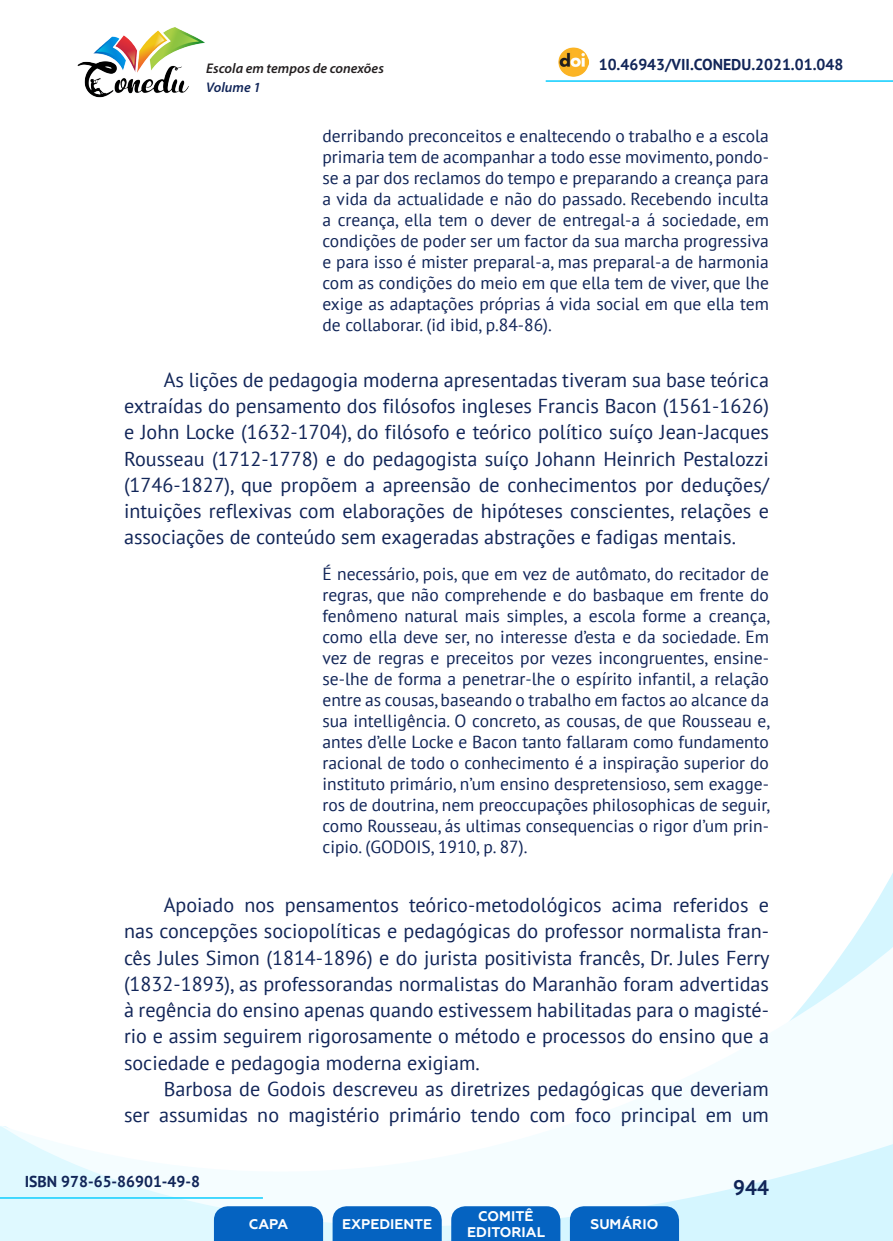
<style>
.page{position:relative;width:893px;height:1241px;background:#fff}
.page>*{position:absolute;margin:0;border:0;box-sizing:border-box;transform-origin:0 0}
.t1{font:700 21px "PT Sans";color:#112558}
._8_CORPO{font:20.12px/26.2px "PT Sans";color:#112558;text-align:justify}
._12_CITACAO{font:17.5px/21px "PT Sans";color:#112558;text-align:justify}
.t2{font:700 15.75px "PT Sans";color:#112558}
.t3{font:700 14px/16.8px "Geometria";color:#fff;text-align:center}
.t4{font:italic 600 14px "Myriad Pro";color:#231f20}
.t5{font:italic 600 14px "Myriad Pro";color:#112558}
</style>
<div class="page">
<svg style="left:848px;top:873px;width:45px;height:73px"></svg>
<svg style="left:0;top:946px;width:893px;height:294px"></svg>
<hr style="left:0;top:1196px;width:263px;height:2px;background:#2dd4fe">
<hr style="left:546px;top:80px;width:347px;height:2px;background:#2dd4fe">
<img style="left:559px;top:47px;width:30px;height:30px">
<img style="left:77px;top:27px;width:128px;height:71px">
<svg style="left:214px;top:1205px;width:109px;height:35px;background:#126bc4"></svg>
<svg style="left:333px;top:1205px;width:109px;height:35px;background:#126bc4"></svg>
<svg style="left:451px;top:1205px;width:109px;height:35px;background:#126bc4"></svg>
<svg style="left:570px;top:1205px;width:109px;height:35px;background:#116bc4"></svg>
<p class="t4" style="left:206px;top:59px;width:179px">Escola em tempos de conexões</p>
<p class="t2" style="left:599px;top:54px;width:246px">10.46943/VII.CONEDU.2021.01.048</p>
<p class="t5" style="left:206px;top:78px;width:56px">Volume 1</p>
<p class="_12_CITACAO" style="left:322px;top:125px;width:448px">derribando preconceitos e enaltecendo o trabalho e a escola primaria tem de acompanhar a todo esse movimento, pondo&shy;se a par dos reclamos do tempo e preparando a creança para a vida da actualidade e não do passado. Recebendo inculta a creança, ella tem o dever de entregal-a á sociedade, em condições de poder ser um factor da sua marcha progressiva e para isso é mister preparal-a, mas preparal-a de harmonia com as condições do meio em que ella tem de viver, que lhe exige as adaptações próprias á vida social em que ella tem de collaborar. (id ibid, p.84-86).</p>
<p class="_8_CORPO" style="left:124px;top:366px;width:646px;text-indent:40px">As lições de pedagogia moderna apresentadas tiveram sua base teórica extraídas do pensamento dos filósofos ingleses Francis Bacon (1561-1626) e John Locke (1632-1704), do filósofo e teórico político suíço Jean-Jacques Rousseau (1712-1778) e do pedagogista suíço Johann Heinrich Pestalozzi (1746-1827), que propõem a apreensão de conhecimentos por deduções/ intuições reflexivas com elaborações de hipóteses conscientes, relações e associações de conteúdo sem exageradas abstrações e fadigas mentais.</p>
<p class="_12_CITACAO" style="left:322px;top:563px;width:449px">É necessário, pois, que em vez de autômato, do recitador de regras, que não comprehende e do basbaque em frente do fenômeno natural mais simples, a escola forme a creança, como ella deve ser, no interesse d’esta e da sociedade. Em vez de regras e preceitos por vezes incongruentes, ensine&shy;se-lhe de forma a penetrar-lhe o espírito infantil, a relação entre as cousas, baseando o trabalho em factos ao alcance da sua intelligência. O concreto, as cousas, de que Rousseau e, antes d’elle Locke e Bacon tanto fallaram como fundamento racional de todo o conhecimento é a inspiração superior do instituto primário, n’um ensino despretensioso, sem exagge&shy;ros de doutrina, nem preoccupações philosophicas de seguir, como Rousseau, ás ultimas consequencias o rigor d’um prin&shy;cipio. (GODOIS, 1910, p. 87).</p>
<p class="_8_CORPO" style="left:124px;top:891px;width:647px;text-indent:40px">Apoiado nos pensamentos teórico-metodológicos acima referidos e nas concepções sociopolíticas e pedagógicas do professor normalista fran&shy;cês Jules Simon (1814-1896) e do jurista positivista francês, Dr. Jules Ferry (1832-1893), as professorandas normalistas do Maranhão foram advertidas à regência do ensino apenas quando estivessem habilitadas para o magisté&shy;rio e assim seguirem rigorosamente o método e processos do ensino que a sociedade e pedagogia moderna exigiam.</p>
<p class="_8_CORPO" style="left:124px;top:1075px;width:646px;text-align:right">Barbosa de Godois descreveu as diretrizes pedagógicas que deveriam<br>ser assumidas no magistério primário tendo com foco principal em um</p>
<p class="t2" style="left:25px;top:1170px;width:177px">ISBN 978-65-86901-49-8</p>
<p class="t3" style="left:249px;top:1215px;width:41px">CAPA</p>
<p class="t3" style="left:342px;top:1215px;width:92px">EXPEDIENTE</p>
<p class="t3" style="left:467px;top:1207px;width:79px">COMITÊ<br>EDITORIAL</p>
<p class="t3" style="left:590px;top:1215px;width:69px">SUMÁRIO</p>
<p class="t1" style="left:733px;top:1173px;width:37px">944</p>
</div>
